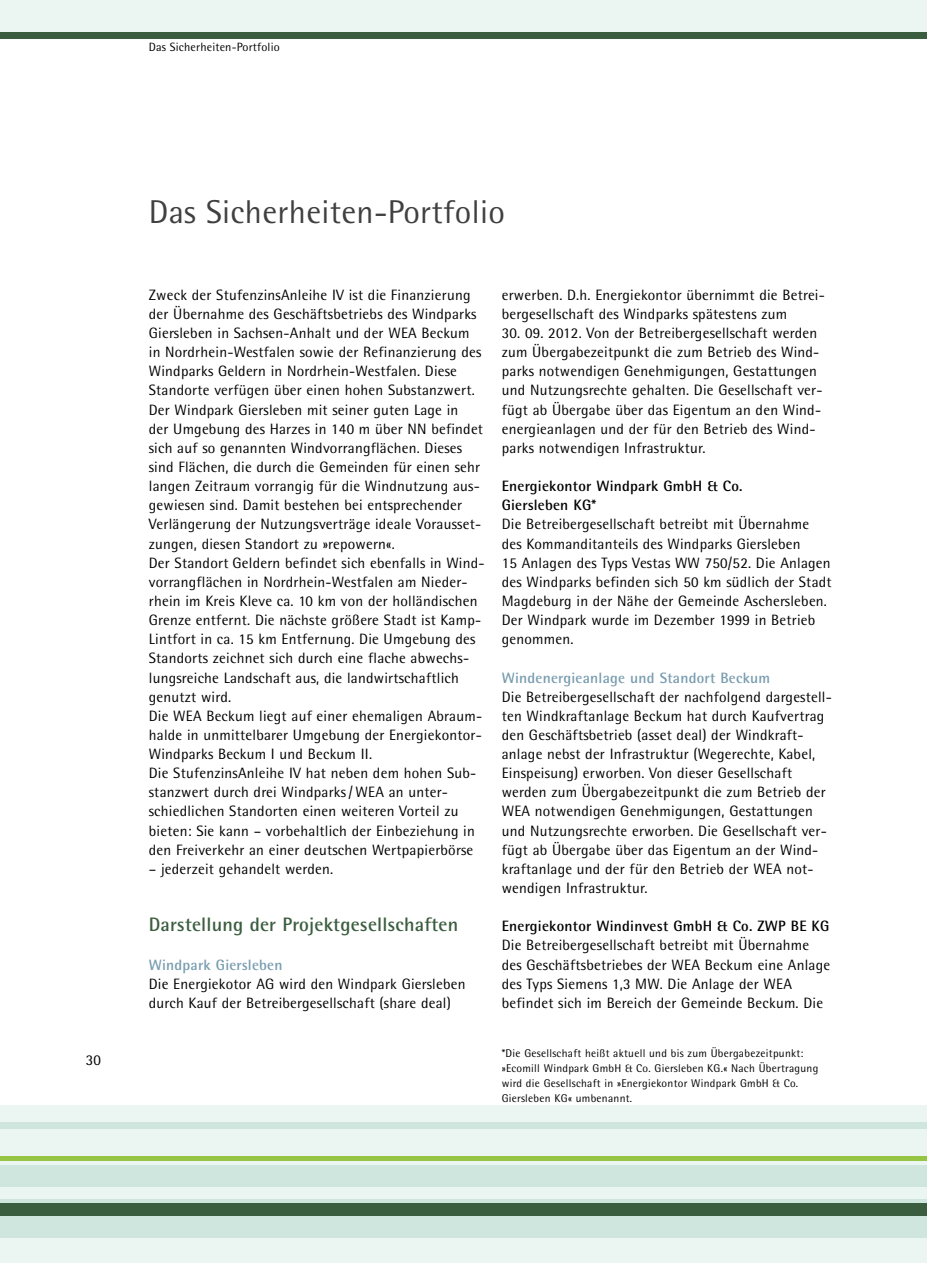
<style>
.page{position:relative;width:927px;height:1263px;background:#fff}
.page>*{position:absolute;margin:0;border:0;box-sizing:border-box;transform-origin:0 0}
.t1{font:33px "Agfa Rotis Semisans";letter-spacing:.01em;color:#404040}
.t2{font:700 19.5px "Agfa Rotis Semisans";letter-spacing:.01em;color:#3b5d3f}
.t3{font:15px/19.2px "Agfa Rotis Semisans";letter-spacing:.015em;color:#000}
.t4{font:700 15px/19.2px "Agfa Rotis Semisans";letter-spacing:.015em;color:#000}
.t5{font:700 15px "Agfa Rotis Semisans";letter-spacing:.015em;color:#789caf}
.t6{font:12px "Agfa Rotis Semisans";letter-spacing:.015em;color:#000}
.t7{font:11.25px/14.9px "Agfa Rotis Semisans";letter-spacing:.025em;color:#000}
</style>
<div class="page">
<div style="left:0;top:1106px;width:927px;height:157px;background:#ebf5f1"></div>
<div style="left:0;top:1199px;width:927px;height:38px;background:#cee6dd"></div>
<div style="left:0;top:1165px;width:927px;height:21px;background:#cee6dd"></div>
<div style="left:0;top:1123px;width:927px;height:6px;background:#cee6dd"></div>
<div style="left:0;top:1203px;width:927px;height:13px;background:#3b5d3f"></div>
<hr style="left:0;top:1157px;width:927px;height:4px;background:#95c542">
<div style="left:0;top:0;width:927px;height:32px;background:#ebf5f1"></div>
<div style="left:0;top:32px;width:927px;height:7px;background:#3b5d3f"></div>
<p class="t6" style="left:149px;top:43px;width:132px">Das Sicherheiten-Portfolio</p>
<p class="t3" style="left:86px;top:1052px;width:17px">30</p>
<h1 class="t1" style="left:149px;top:200px;width:358px">Das Sicherheiten-Portfolio</h1>
<p class="t3" style="left:149px;top:287px;width:337px">Zweck der StufenzinsAnleihe IV ist die Finanzierung der Übernahme des Geschäftsbetriebs des Windparks Giersleben in Sachsen-Anhalt und der WEA Beckum in Nordrhein-Westfalen sowie der Refinanzierung des Windparks Geldern in Nordrhein-Westfalen. Diese Standorte verfügen über einen hohen Substanzwert.<br>Der Windpark Giersleben mit seiner guten Lage in<br>der Umgebung des Harzes in 140 m über NN befindet sich auf so genannten Windvorrangflächen. Dieses sind Flächen, die durch die Gemeinden für einen sehr langen Zeitraum vorrangig für die Windnutzung aus&shy;gewiesen sind. Damit bestehen bei entsprechender Verlängerung der Nutzungsverträge ideale Vorausset&shy;zungen, diesen Standort zu »repowern«.<br>Der Standort Geldern befindet sich ebenfalls in Wind&shy;vorrangflächen in Nordrhein-Westfalen am Nieder&shy;rhein im Kreis Kleve ca. 10 km von der holländischen Grenze entfernt. Die nächste größere Stadt ist Kamp-Lintfort in ca. 15 km Entfernung. Die Umgebung des Standorts zeichnet sich durch eine flache abwechs&shy;lungsreiche Landschaft aus, die landwirtschaftlich genutzt wird.<br>Die WEA Beckum liegt auf einer ehemaligen Abraum&shy;halde in unmittelbarer Umgebung der Energiekontor-Windparks Beckum I und Beckum II.<br>Die StufenzinsAnleihe IV hat neben dem hohen Sub&shy;stanzwert durch drei Windparks/ WEA an unter&shy;schiedlichen Standorten einen weiteren Vorteil zu bieten: Sie kann – vorbehaltlich der Einbeziehung in den Freiverkehr an einer deutschen Wertpapierbörse</p>
<p class="t3" style="left:149px;top:861px;width:186px">– jederzeit gehandelt werden.</p>
<h2 class="t2" style="left:149px;top:918px;width:311px">Darstellung der Projektgesellschaften</h2>
<p class="t5" style="left:149px;top:959px;width:135px">Windpark Giersleben</p>
<p class="t3" style="left:149px;top:975px;width:318px">Die Energiekotor AG wird den Windpark Giersleben durch Kauf der Betreibergesellschaft (share deal)</p>
<p class="t3" style="left:502px;top:287px;width:325px">erwerben. D.h. Energiekontor übernimmt die Betrei&shy;bergesellschaft des Windparks spätestens zum</p>
<p class="t3" style="left:502px;top:325px;width:322px">30. 09. 2012. Von der Betreibergesellschaft werden zum Übergabezeitpunkt die zum Betrieb des Wind&shy;parks notwendigen Genehmigungen, Gestattungen und Nutzungsrechte gehalten. Die Gesellschaft ver&shy;fügt ab Übergabe über das Eigentum an den Wind&shy;energieanlagen und der für den Betrieb des Wind&shy;parks notwendigen Infrastruktur.</p>
<p class="t4" style="left:502px;top:478px;width:242px">Energiekontor Windpark GmbH &amp; Co.<br>Giersleben KG*</p>
<p class="t3" style="left:502px;top:516px;width:331px">Die Betreibergesellschaft betreibt mit Übernahme des Kommanditanteils des Windparks Giersleben<br>15 Anlagen des Typs Vestas WW 750/52. Die Anlagen des Windparks befinden sich 50 km südlich der Stadt Magdeburg in der Nähe der Gemeinde Aschersleben.<br>Der Windpark wurde im Dezember 1999 in Betrieb genommen.</p>
<p class="t5" style="left:502px;top:672px;width:270px">Windenergieanlage und Standort Beckum</p>
<p class="t3" style="left:502px;top:688px;width:332px">Die Betreibergesellschaft der nachfolgend dargestell&shy;ten Windkraftanlage Beckum hat durch Kaufvertrag den Geschäftsbetrieb (asset deal) der Windkraft&shy;anlage nebst der Infrastruktur (Wegerechte, Kabel, Einspeisung) erworben. Von dieser Gesellschaft werden zum Übergabezeitpunkt die zum Betrieb der WEA notwendigen Genehmigungen, Gestattungen und Nutzungsrechte erworben. Die Gesellschaft ver&shy;fügt ab Übergabe über das Eigentum an der Wind&shy;kraftanlage und der für den Betrieb der WEA not&shy;wendigen Infrastruktur.</p>
<p class="t4" style="left:502px;top:918px;width:329px">Energiekontor Windinvest GmbH &amp; Co. ZWP BE KG</p>
<p class="t3" style="left:502px;top:937px;width:330px">Die Betreibergesellschaft betreibt mit Übernahme des Geschäftsbetriebes der WEA Beckum eine Anlage des Typs Siemens 1,3 MW. Die Anlage der WEA befindet sich im Bereich der Gemeinde Beckum. Die</p>
<p class="t7" style="left:502px;top:1047px;width:318px">*Die Gesellschaft heißt aktuell und bis zum Übergabezeitpunkt: »Ecomill Windpark GmbH &amp; Co. Giersleben KG.« Nach Übertragung wird die Gesellschaft in »Energiekontor Windpark GmbH &amp; Co.<br>Giersleben KG« umbenannt.</p>
</div>
